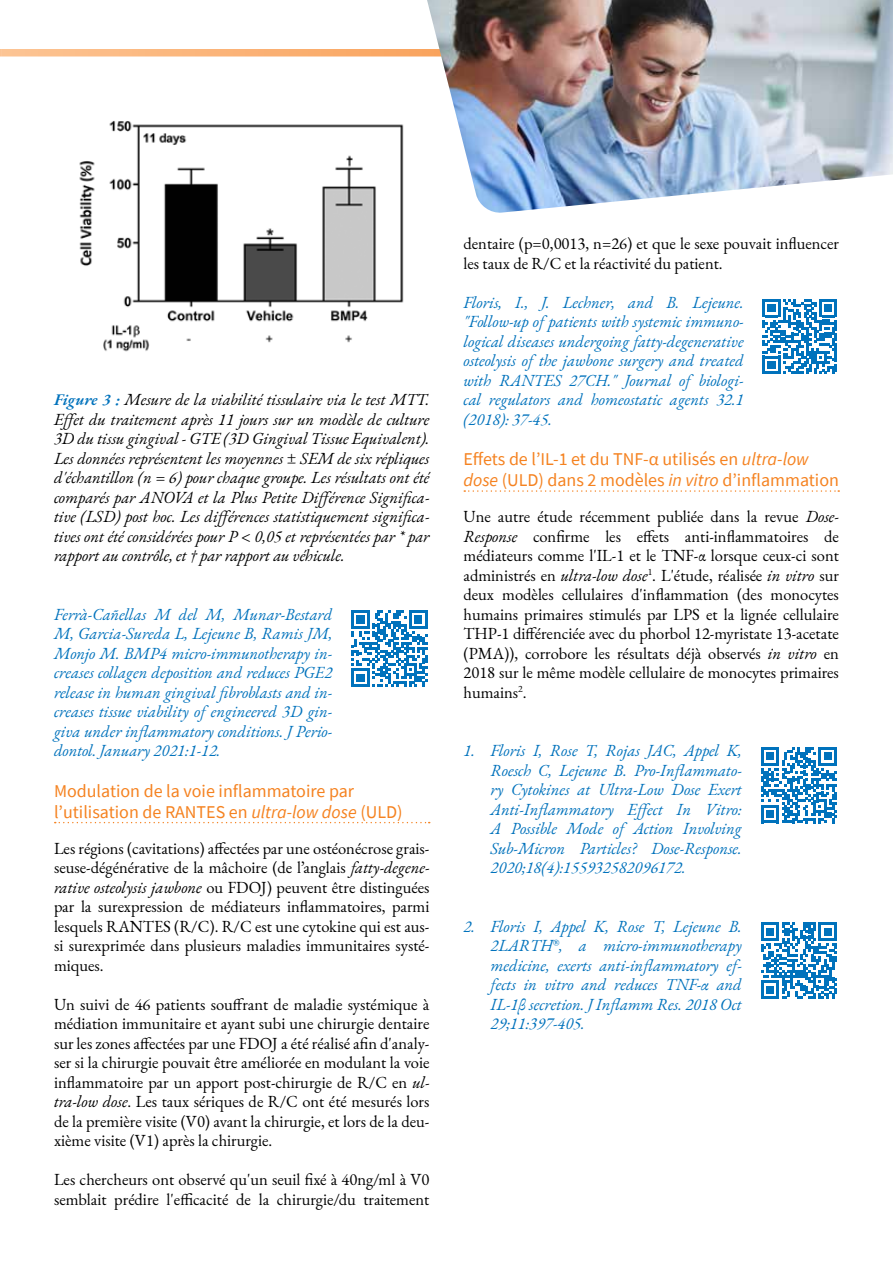
<style>
.page{position:relative;width:893px;height:1263px;background:#fff}
.page>*{position:absolute;margin:0;border:0;box-sizing:border-box;transform-origin:0 0}
.t1{font:18px/21px "Source Sans Pro";color:#f58220}
.t2{font:16.5px/19.5px "EB Garamond";color:#000;text-align:justify}
.t3{font:italic 16.5px/19.5px "EB Garamond";color:#0072bc;text-align:justify}
.t4{font:italic 16.5px/19.5px "EB Garamond";color:#000;text-align:justify}
.s1{font-weight:600;color:#0072bc}
.s2{font-style:italic}
</style>
<div class="page">
<svg style="left:55px;top:822px;width:375px;height:1px"></svg>
<img style="left:79px;top:120px;width:325px;height:232px">
<svg style="left:464px;top:490px;width:375px;height:2px"></svg>
<svg style="left:351px;top:611px;width:76px;height:76px"></svg>
<svg style="left:762px;top:299px;width:75px;height:75px"></svg>
<svg style="left:761px;top:747px;width:76px;height:76px"></svg>
<svg style="left:761px;top:923px;width:76px;height:76px"></svg>
<svg style="left:1px;top:49px;width:426px;height:7px;background:#fab479"></svg>
<img style="left:427px;top:0;width:466px;height:213px">
<p class="t4" style="left:54px;top:390px;width:377px"><span class="s1">Figure 3 :</span> Mesure de la viabilité tissulaire via le test MTT.<br>Effet du traitement après 11 jours sur un modèle de culture 3D du tissu gingival - GTE (3D Gingival Tissue Equivalent).<br>Les données représentent les moyennes ± SEM de six répliques d'échantillon (n = 6) pour chaque groupe. Les résultats ont été comparés par ANOVA et la Plus Petite Différence Significa&shy;tive (LSD) post hoc. Les différences statistiquement significa&shy;tives ont été considérées pour P &lt; 0,05 et représentées par * par rapport au contrôle, et † par rapport au véhicule.</p>
<p class="t3" style="left:54px;top:604px;width:280px">Ferrà‐Cañellas M del M, Munar‐Bestard M, Garcia‐Sureda L, Lejeune B, Ramis JM, Monjo M. BMP4 micro‐immunotherapy in&shy;creases collagen deposition and reduces PGE2 release in human gingival fibroblasts and in&shy;creases tissue viability of engineered 3D gin&shy;giva under inflammatory conditions. J Perio&shy;dontol. January 2021:1-12.</p>
<p class="t1" style="left:54px;top:780px;width:350px">Modulation de la voie inflammatoire par l’utilisation de RANTES en <span class="s2">ultra-low dose</span> (ULD)</p>
<p class="t2" style="left:54px;top:838px;width:377px">Les régions (cavitations) affectées par une ostéonécrose grais&shy;seuse-dégénérative de la mâchoire (de l’anglais <span class="s2">fatty-degene&shy;rative osteolysis jawbone</span> ou FDOJ) peuvent être distinguées par la surexpression de médiateurs inflammatoires, parmi lesquels RANTES (R/C). R/C est une cytokine qui est aus&shy;si surexprimée dans plusieurs maladies immunitaires systé&shy;miques.</p>
<p class="t2" style="left:54px;top:994px;width:377px">Un suivi de 46 patients souffrant de maladie systémique à médiation immunitaire et ayant subi une chirurgie dentaire sur les zones affectées par une FDOJ a été réalisé afin d'analy&shy;ser si la chirurgie pouvait être améliorée en modulant la voie inflammatoire par un apport post-chirurgie de R/C en <span class="s2">ul&shy;tra-low dose</span>. Les taux sériques de R/C ont été mesurés lors de la première visite (V0) avant la chirurgie, et lors de la deu&shy;xième visite (V1) après la chirurgie.</p>
<p class="t2" style="left:54px;top:1170px;width:377px">Les chercheurs ont observé qu'un seuil fixé à 40ng/ml à V0 semblait prédire l'efficacité de la chirurgie/du traitement</p>
<p class="t2" style="left:463px;top:234px;width:377px">dentaire (p=0,0013, n=26) et que le sexe pouvait influencer les taux de R/C et la réactivité du patient.</p>
<p class="t3" style="left:463px;top:292px;width:282px">Floris, I., J. Lechner, and B. Lejeune. "Follow-up of patients with systemic immuno&shy;logical diseases undergoing fatty-degenerative osteolysis of the jawbone surgery and treated with RANTES 27CH." Journal of biologi&shy;cal regulators and homeostatic agents 32.1 (2018): 37-45.</p>
<p class="t1" style="left:463px;top:448px;width:377px">Effets de l’IL-1 et du TNF-α utilisés en <span class="s2">ultra-low dose</span> (ULD) dans 2 modèles <span class="s2">in vitro</span> d’inflammation</p>
<p class="t2" style="left:463px;top:509px;width:377px">Une autre étude récemment publiée dans la revue <span class="s2">Dose-Response</span> confirme les effets anti-inflammatoires de médiateurs comme l'IL-1 et le TNF-α lorsque ceux-ci sont administrés en <span class="s2">ultra-low dose</span><sup>1</sup>. L'étude, réalisée <span class="s2">in vitro</span> sur deux modèles cellulaires d'inflammation (des monocytes humains primaires stimulés par LPS et la lignée cellulaire THP-1 différenciée avec du phorbol 12-myristate 13-acetate (PMA)), corrobore les résultats déjà observés <span class="s2">in vitro</span> en 2018 sur le même modèle cellulaire de monocytes primaires humains<sup>2</sup>.</p>
<p class="t3" style="left:490px;top:741px;width:253px;text-indent:-27px">1. Floris I, Rose T, Rojas JAC, Appel K, Roesch C, Lejeune B. Pro-Inflammato&shy;ry Cytokines at Ultra-Low Dose Exert Anti-Inflammatory Effect In Vitro:<br>A Possible Mode of Action Involving Sub-Micron Particles? Dose-Response.<br>2020;18(4):155932582096172.</p>
<p class="t3" style="left:490px;top:916px;width:253px;text-indent:-27px">2. Floris I, Appel K, Rose T, Lejeune B.<br>2LARTH<sup>®</sup>, a micro-immunotherapy medicine, exerts anti-inflammatory ef&shy;fects in vitro and reduces TNF-α and IL-1β secretion. J Inflamm Res. 2018 Oct 29;11:397-405.</p>
</div>
